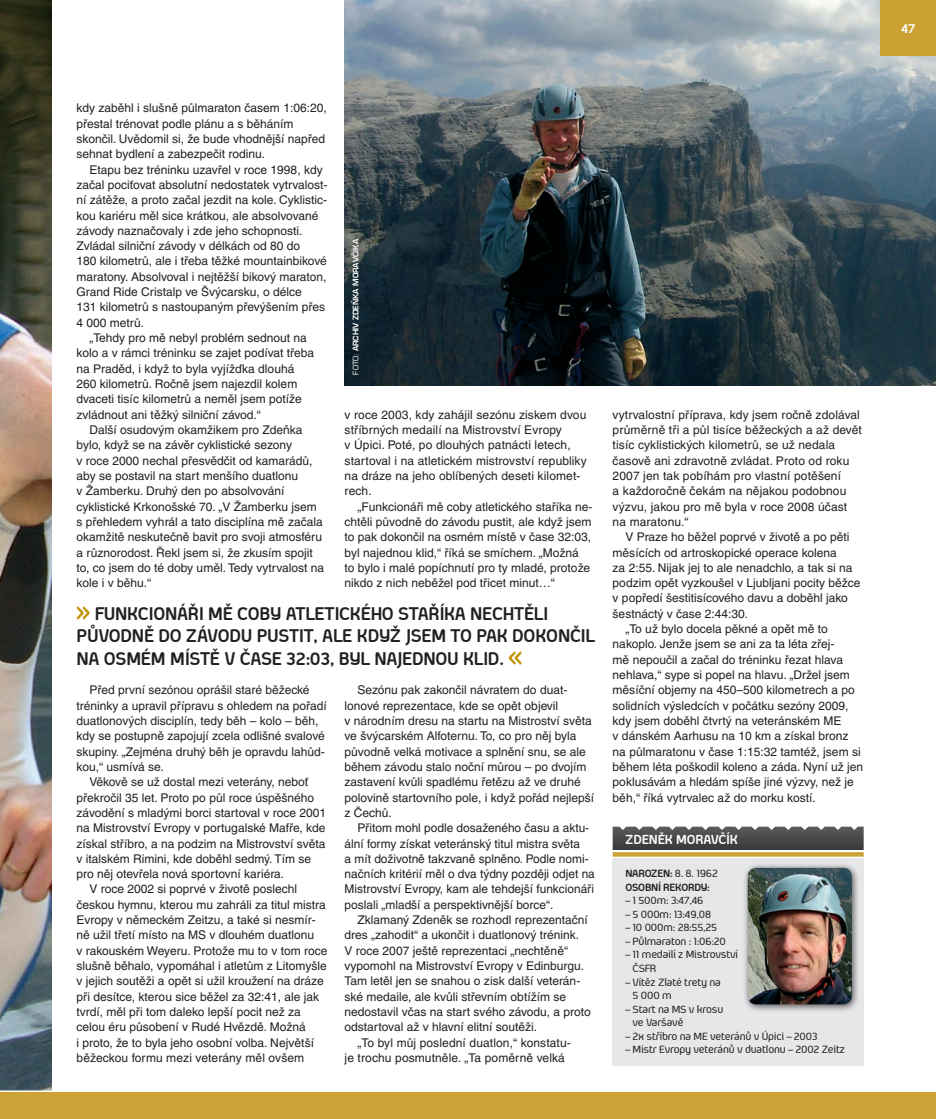
<style>
.page{position:relative;width:936px;height:1119px;background:#fff}
.page>*{position:absolute;margin:0;border:0;box-sizing:border-box;transform-origin:0 0}
.t1{font:700 21px/22.5px "Aeroportal";letter-spacing:-.01em;color:#231f20}
.t2{font:700 15px "Aeroportal";letter-spacing:-.01em;color:#fff}
.t3{font:12px/15.3px "Helvetica CE";color:#231f20}
.t4{font:500 12px/13.5px "Aeroportal";letter-spacing:-.02em;color:#231f20}
.t5{font:700 12px "Aeroportal";letter-spacing:-.02em;color:#231f20}
.t6{font:700 7.5px "Euromode";color:#fff}
.s1{font-weight:400}
.s2{font-weight:500}
</style>
<div class="page">
<img style="left:0;top:0;width:51px;height:1089px">
<svg style="left:0;top:1089px;width:935px;height:29px"></svg>
<div style="left:612px;top:858px;width:251px;height:207px;background:#e6e7e9"></div>
<svg style="left:612px;top:852px;width:251px;height:4px"></svg>
<svg style="left:612px;top:826px;width:251px;height:23px"></svg>
<div style="left:741px;top:861px;width:125px;height:158px;background:#231f20;opacity:.75"></div>
<img style="left:747px;top:867px;width:104px;height:137px">
<img style="left:344px;top:0;width:591px;height:385px">
<svg style="left:77px;top:606px;width:12px;height:13px"></svg>
<svg style="left:508px;top:651px;width:13px;height:13px"></svg>
<div style="left:880px;top:0;width:55px;height:55px;background:#cba133"></div>
<p class="t3" style="left:77px;top:100px;width:251px">kdy zaběhl i slušně půlmaraton časem 1:06:20, přestal trénovat podle plánu a s běháním skončil. Uvědomil si, že bude vhodnější napřed sehnat bydlení a zabezpečit rodinu.</p>
<p class="t3" style="left:77px;top:162px;width:252px;text-indent:13px">Etapu bez tréninku uzavřel v roce 1998, kdy začal pociťovat absolutní nedostatek vytrvalost&shy;ní zátěže, a proto začal jezdit na kole. Cyklistic&shy;kou kariéru měl sice krátkou, ale absolvované závody naznačovaly i zde jeho schopnosti.<br>Zvládal silniční závody v délkách od 80 do<br>180 kilometrů, ale i třeba těžké mountainbikové maratony. Absolvoval i nejtěžší bikový maraton, Grand Ride Cristalp ve Švýcarsku, o délce<br>131 kilometrů s nastoupaným převýšením přes 4 000 metrů.</p>
<p class="t3" style="left:77px;top:330px;width:239px;text-indent:13px">„Tehdy pro mě nebyl problém sednout na kolo a v rámci tréninku se zajet podívat třeba na Praděd, i když to byla vyjížďka dlouhá 260 kilometrů. Ročně jsem najezdil kolem dvaceti tisíc kilometrů a neměl jsem potíže zvládnout ani těžký silniční závod.“</p>
<p class="t3" style="left:77px;top:422px;width:249px;text-indent:13px">Další osudovým okamžikem pro Zdeňka bylo, když se na závěr cyklistické sezony<br>v roce 2000 nechal přesvědčit od kamarádů, aby se postavil na start menšího duatlonu<br>v Žamberku. Druhý den po absolvování cyklistické Krkonošské 70. „V Žamberku jsem s přehledem vyhrál a tato disciplína mě začala okamžitě neskutečně bavit pro svoji atmosféru a různorodost. Řekl jsem si, že zkusím spojit to, co jsem do té doby uměl. Tedy vytrvalost na kole i v běhu.“</p>
<p class="t6" style="left:351px;top:374px;width:137px;rotate:-90deg"><span class="s1">foto:</span> archiv Zdeňka Moravčíka</p>
<p class="t3" style="left:344px;top:407px;width:244px">v roce 2003, kdy zahájil sezónu ziskem dvou stříbrných medailí na Mistrovství Evropy<br>v Úpici. Poté, po dlouhých patnácti letech, startoval i na atletickém mistrovství republiky na dráze na jeho oblíbených deseti kilomet&shy;rech.</p>
<p class="t3" style="left:344px;top:498px;width:249px;text-indent:13px">„Funkcionáři mě coby atletického staříka ne&shy;chtěli původně do závodu pustit, ale když jsem to pak dokončil na osmém místě v čase 32:03, byl najednou klid,“ říká se smíchem. „Možná<br>to bylo i malé popíchnutí pro ty mladé, protože nikdo z nich neběžel pod třicet minut…“</p>
<p class="t1" style="left:77px;top:601px;width:519px;text-indent:18px">FUNKCIONÁŘI MĚ COBY ATLETICKÉHO STAŘÍKA NECHTĚLI<br>PŮVODNĚ DO ZÁVODU PUSTIT, ALE KDYŽ JSEM TO PAK DOKONČIL<br>NA OSMÉM MÍSTĚ V ČASE 32:03, BYL NAJEDNOU KLID.</p>
<p class="t3" style="left:77px;top:682px;width:252px;text-indent:13px">Před první sezónou oprášil staré běžecké tréninky a upravil přípravu s ohledem na pořadí duatlonových disciplín, tedy běh – kolo – běh, kdy se postupně zapojují zcela odlišné svalové skupiny. „Zejména druhý běh je opravdu lahůd&shy;kou,“ usmívá se.</p>
<p class="t3" style="left:77px;top:774px;width:251px;text-indent:13px">Věkově se už dostal mezi veterány, neboť překročil 35 let. Proto po půl roce úspěšného závodění s mladými borci startoval v roce 2001 na Mistrovství Evropy v portugalské Mafře, kde získal stříbro, a na podzim na Mistrovství světa v italském Rimini, kde doběhl sedmý. Tím se pro něj otevřela nová sportovní kariéra.</p>
<p class="t3" style="left:77px;top:881px;width:252px;text-indent:13px">V roce 2002 si poprvé v životě poslechl českou hymnu, kterou mu zahráli za titul mistra Evropy v německém Zeitzu, a také si nesmír&shy;ně užil třetí místo na MS v dlouhém duatlonu<br>v rakouském Weyeru. Protože mu to v tom roce slušně běhalo, vypomáhal i atletům z Litomyšle v jejich soutěži a opět si užil kroužení na dráze při desítce, kterou sice běžel za 32:41, ale jak tvrdí, měl při tom daleko lepší pocit než za celou éru působení v Rudé Hvězdě. Možná<br>i proto, že to byla jeho osobní volba. Největší běžeckou formu mezi veterány měl ovšem</p>
<p class="t3" style="left:344px;top:682px;width:251px;text-indent:13px">Sezónu pak zakončil návratem do duat&shy;lonové reprezentace, kde se opět objevil<br>v národním dresu na startu na Mistroství světa ve švýcarském Alfoternu. To, co pro něj byla původně velká motivace a splnění snu, se ale během závodu stalo noční můrou – po dvojím zastavení kvůli spadlému řetězu až ve druhé polovině startovního pole, i když pořád nejlepší z Čechů.</p>
<p class="t3" style="left:344px;top:820px;width:252px;text-indent:13px">Přitom mohl podle dosaženého času a aktu&shy;ální formy získat veteránský titul mistra světa<br>a mít doživotně takzvaně splněno. Podle nomi&shy;načních kritérií měl o dva týdny později odjet na Mistrovství Evropy, kam ale tehdejší funkcionáři poslali „mladší a perspektivnější borce“.</p>
<p class="t3" style="left:344px;top:912px;width:248px;text-indent:13px">Zklamaný Zdeněk se rozhodl reprezentační dres „zahodit“ a ukončit i duatlonový trénink.<br>V roce 2007 ještě reprezentaci „nechtěně“ vypomohl na Mistrovství Evropy v Edinburgu.<br>Tam letěl jen se snahou o zisk další veterán&shy;ské medaile, ale kvůli střevním obtížím se nedostavil včas na start svého závodu, a proto odstartoval až v hlavní elitní soutěži.</p>
<p class="t3" style="left:344px;top:1034px;width:228px;text-indent:13px">„To byl můj poslední duatlon,“ konstatu&shy;je trochu posmutněle. „Ta poměrně velká</p>
<p class="t3" style="left:612px;top:407px;width:251px">vytrvalostní příprava, kdy jsem ročně zdolával průměrně tři a půl tisíce běžeckých a až devět tisíc cyklistických kilometrů, se už nedala časově ani zdravotně zvládat. Proto od roku 2007 jen tak pobíhám pro vlastní potěšení<br>a každoročně čekám na nějakou podobnou výzvu, jakou pro mě byla v roce 2008 účast na maratonu.“</p>
<p class="t3" style="left:612px;top:529px;width:249px;text-indent:13px">V Praze ho běžel poprvé v životě a po pěti měsících od artroskopické operace kolena<br>za 2:55. Nijak jej to ale nenadchlo, a tak si na podzim opět vyzkoušel v Ljubljani pocity běžce v popředí šestitisícového davu a doběhl jako šestnáctý v čase 2:44:30.</p>
<p class="t3" style="left:612px;top:621px;width:252px;text-indent:13px">„To už bylo docela pěkné a opět mě to nakoplo. Jenže jsem se ani za ta léta zřej-<br>mě nepoučil a začal do tréninku řezat hlava nehlava,“ sype si popel na hlavu. „Držel jsem měsíční objemy na 450–500 kilometrech a po solidních výsledcích v počátku sezóny 2009, kdy jsem doběhl čtvrtý na veteránském ME<br>v dánském Aarhusu na 10 km a získal bronz na půlmaratonu v čase 1:15:32 tamtéž, jsem si během léta poškodil koleno a záda. Nyní už jen poklusávám a hledám spíše jiné výzvy, než je běh,“ říká vytrvalec až do morku kostí.</p>
<p class="t2" style="left:625px;top:831px;width:114px">ZDENĚK MORAVČÍK</p>
<p class="t5" style="left:625px;top:867px;width:94px">NAROZEN: <span class="s2">8. 8. 1962</span></p>
<p class="t5" style="left:625px;top:880px;width:86px">OSOBNÍ REKORDY:</p>
<p class="t4" style="left:625px;top:893px;width:80px">– 1 500m: 3:47,46</p>
<p class="t4" style="left:625px;top:907px;width:87px">– 5 000m: 13:49,08</p>
<p class="t4" style="left:625px;top:920px;width:93px">– 10 000m: 28:55,25</p>
<p class="t4" style="left:625px;top:934px;width:102px">– Půlmaraton : 1:06:20</p>
<p class="t4" style="left:632px;top:947px;width:107px;text-indent:-7px">– 11 medailí z Mistrovství<br>ČSFR</p>
<p class="t4" style="left:632px;top:974px;width:90px;text-indent:-7px">– Vítěz Zlaté trety na<br>5 000 m</p>
<p class="t4" style="left:632px;top:1001px;width:92px;text-indent:-7px">– Start na MS v krosu ve Varšavě</p>
<p class="t4" style="left:625px;top:1028px;width:194px">– 2x stříbro na ME veteránů v Úpici – 2003</p>
<p class="t4" style="left:625px;top:1042px;width:221px">– Mistr Evropy veteránů v duatlonu – 2002 Zeitz</p>
<p class="t2" style="left:901px;top:20px;width:15px">47</p>
</div>
